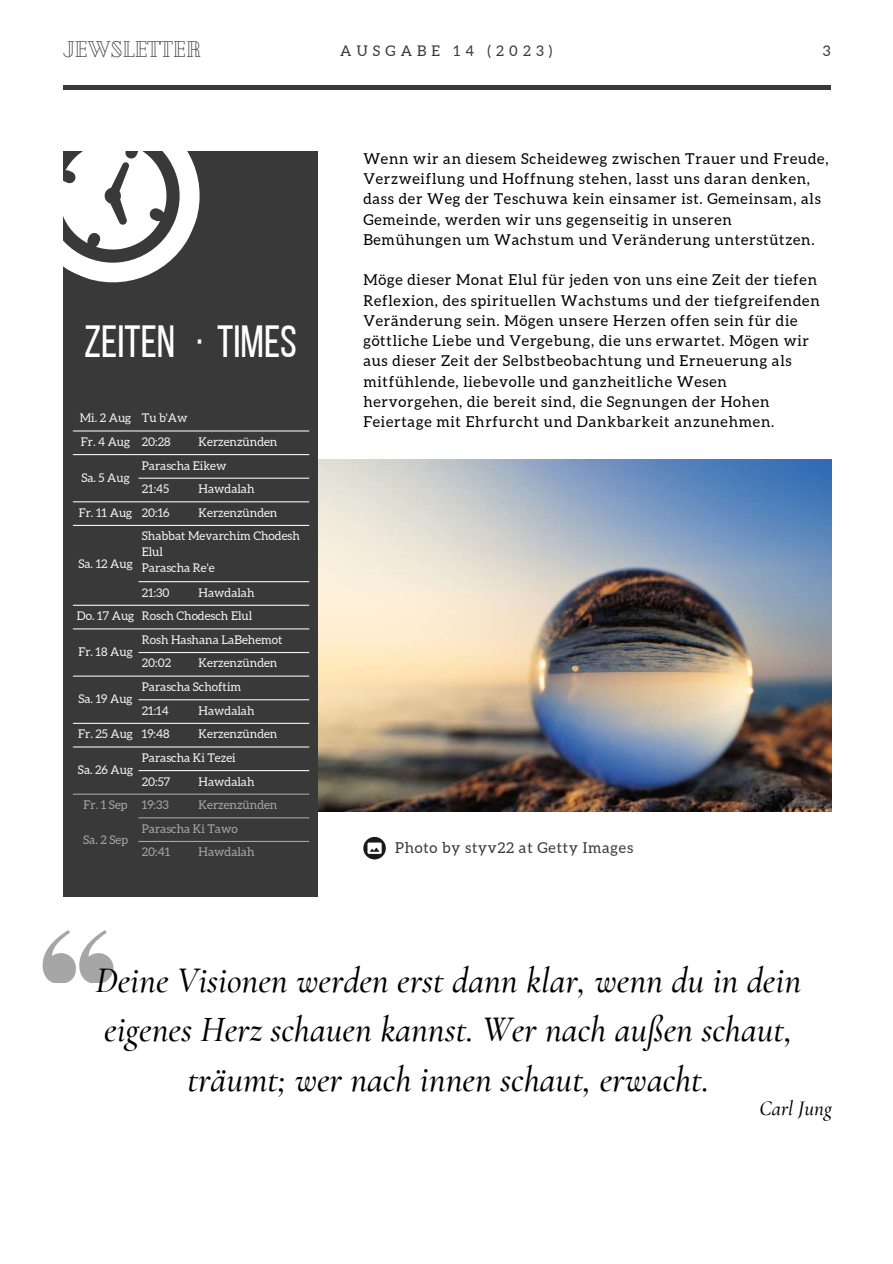
<style>
.page{position:relative;width:893px;height:1264px;background:#fff}
.page>*{position:absolute;margin:0;border:0;box-sizing:border-box;transform-origin:0 0}
.t1{font:45px "Bebas Neue";color:#fff}
.t2{font:italic 500 36px/49.5px "Cormorant Garamond";color:#000;text-align:center}
.t3{font:22.5px "Cheque";color:#393939}
.t4{font:italic 500 21px "Cormorant Garamond";color:#000}
.t5{font:15px/20.2px "Aleo";letter-spacing:.05em;color:#000}
.t6{font:15px "Aleo";letter-spacing:.05em;color:#393939}
.t7{font:14.7px "Aleo";letter-spacing:.35em;color:#393939}
.t8{font:12px/23.5px "Aleo";color:#f3f3f3}
.t9{font:12px/23.5px "Aleo";color:#a6a6a6}
</style>
<div class="page">
<hr style="left:63px;top:86px;width:767px;height:3px;background:#393939">
<img style="left:317px;top:459px;width:514px;height:352px">
<div style="left:63px;top:151px;width:254px;height:745px;background:#393939"></div>
<svg style="left:43px;top:930px;width:70px;height:52px"></svg>
<svg style="left:63px;top:85px;width:164px;height:198px;fill:#fff"></svg>
<hr style="left:73px;top:430px;width:236px;height:1px;background:#f3f3f3">
<hr style="left:73px;top:454px;width:236px;height:1px;background:#f3f3f3">
<hr style="left:138px;top:477px;width:171px;height:2px;background:#f3f3f3">
<hr style="left:73px;top:501px;width:236px;height:1px;background:#f3f3f3">
<hr style="left:73px;top:525px;width:236px;height:1px;background:#f3f3f3">
<hr style="left:138px;top:581px;width:171px;height:1px;background:#f3f3f3">
<hr style="left:73px;top:604px;width:236px;height:2px;background:#f3f3f3">
<hr style="left:73px;top:628px;width:236px;height:1px;background:#f3f3f3">
<hr style="left:138px;top:652px;width:171px;height:1px;background:#f3f3f3">
<hr style="left:73px;top:675px;width:236px;height:1px;background:#f3f3f3">
<hr style="left:138px;top:699px;width:171px;height:1px;background:#f3f3f3">
<hr style="left:73px;top:722px;width:236px;height:2px;background:#f3f3f3">
<hr style="left:73px;top:746px;width:236px;height:1px;background:#f3f3f3">
<hr style="left:138px;top:770px;width:171px;height:1px;background:#f3f3f3">
<hr style="left:73px;top:793px;width:236px;height:1px;background:#a6a6a6">
<hr style="left:138px;top:817px;width:171px;height:1px;background:#a6a6a6">
<hr style="left:138px;top:840px;width:171px;height:2px;background:#a6a6a6">
<svg style="left:363px;top:837px;width:23px;height:22px"></svg>
<h3 class="t3" style="left:63px;top:34px;width:139px">JEWSLETTER</h3>
<p class="t7" style="left:340px;top:42px;width:214px">AUSGABE 14 (2023)</p>
<p class="t7" style="left:822px;top:42px;width:9px">3</p>
<h1 class="t1" style="left:84px;top:323px;width:214px">ZEITEN · TIMES</h1>
<p class="t8" style="left:80px;top:405px;width:109px;line-height:24.2px">Mi. 2 Aug Tu b'Aw<br>Fr. 4 Aug 20:28</p>
<p class="t8" style="left:198px;top:430px;width:80px">Kerzenzünden</p>
<p class="t8" style="left:81px;top:465px;width:50px">Sa. 5 Aug</p>
<p class="t8" style="left:142px;top:453px;width:86px">Parascha Eikew<br>21:45</p>
<p class="t8" style="left:198px;top:477px;width:57px">Hawdalah</p>
<p class="t8" style="left:79px;top:500px;width:92px">Fr. 11 Aug 20:16</p>
<p class="t8" style="left:198px;top:500px;width:80px">Kerzenzünden</p>
<p class="t8" style="left:142px;top:528px;width:160px;line-height:16px">Shabbat Mevarchim Chodesh<br>Elul<br>Parascha Re'e</p>
<p class="t8" style="left:142px;top:580px;width:29px">21:30</p>
<p class="t8" style="left:78px;top:552px;width:56px">Sa. 12 Aug</p>
<p class="t8" style="left:77px;top:580px;width:179px;text-align:right">Hawdalah<br>Do. 17 Aug Rosch Chodesch Elul</p>
<p class="t8" style="left:78px;top:639px;width:56px">Fr. 18 Aug</p>
<p class="t8" style="left:142px;top:627px;width:142px">Rosh Hashana LaBehemot<br>20:02</p>
<p class="t8" style="left:198px;top:651px;width:80px">Kerzenzünden</p>
<p class="t8" style="left:78px;top:687px;width:56px">Sa. 19 Aug</p>
<p class="t8" style="left:142px;top:675px;width:101px">Parascha Schoftim<br>21:14</p>
<p class="t8" style="left:198px;top:698px;width:57px">Hawdalah</p>
<p class="t8" style="left:78px;top:722px;width:93px">Fr. 25 Aug 19:48</p>
<p class="t8" style="left:198px;top:722px;width:80px">Kerzenzünden</p>
<p class="t8" style="left:78px;top:757px;width:57px">Sa. 26 Aug</p>
<p class="t8" style="left:142px;top:745px;width:95px">Parascha Ki Tezei<br>20:57</p>
<p class="t8" style="left:198px;top:769px;width:57px">Hawdalah</p>
<p class="t9" style="left:84px;top:793px;width:87px">Fr. 1 Sep 19:33</p>
<p class="t9" style="left:198px;top:793px;width:80px">Kerzenzünden</p>
<p class="t9" style="left:83px;top:828px;width:46px">Sa. 2 Sep</p>
<p class="t9" style="left:142px;top:816px;width:97px">Parascha Ki Tawo<br>20:41</p>
<p class="t9" style="left:198px;top:840px;width:57px">Hawdalah</p>
<p class="t5" style="left:363px;top:148px;width:466px">Wenn wir an diesem Scheideweg zwischen Trauer und Freude, Verzweiflung und Hoffnung stehen, lasst uns daran denken, dass der Weg der Teschuwa kein einsamer ist. Gemeinsam, als Gemeinde, werden wir uns gegenseitig in unseren Bemühungen um Wachstum und Veränderung unterstützen.</p>
<p class="t5" style="left:363px;top:270px;width:458px">Möge dieser Monat Elul für jeden von uns eine Zeit der tiefen Reflexion, des spirituellen Wachstums und der tiefgreifenden Veränderung sein. Mögen unsere Herzen offen sein für die göttliche Liebe und Vergebung, die uns erwartet. Mögen wir aus dieser Zeit der Selbstbeobachtung und Erneuerung als mitfühlende, liebevolle und ganzheitliche Wesen hervorgehen, die bereit sind, die Segnungen der Hohen Feiertage mit Ehrfurcht und Dankbarkeit anzunehmen.</p>
<p class="t6" style="left:395px;top:839px;width:239px">Photo by styv22 at Getty Images</p>
<h2 class="t2" style="left:95px;top:955px;width:707px">Deine Visionen werden erst dann klar, wenn du in dein eigenes Herz schauen kannst. Wer nach außen schaut, träumt; wer nach innen schaut, erwacht.</h2>
<h3 class="t4" style="left:759px;top:1096px;width:74px">Carl Jung</h3>
</div>
